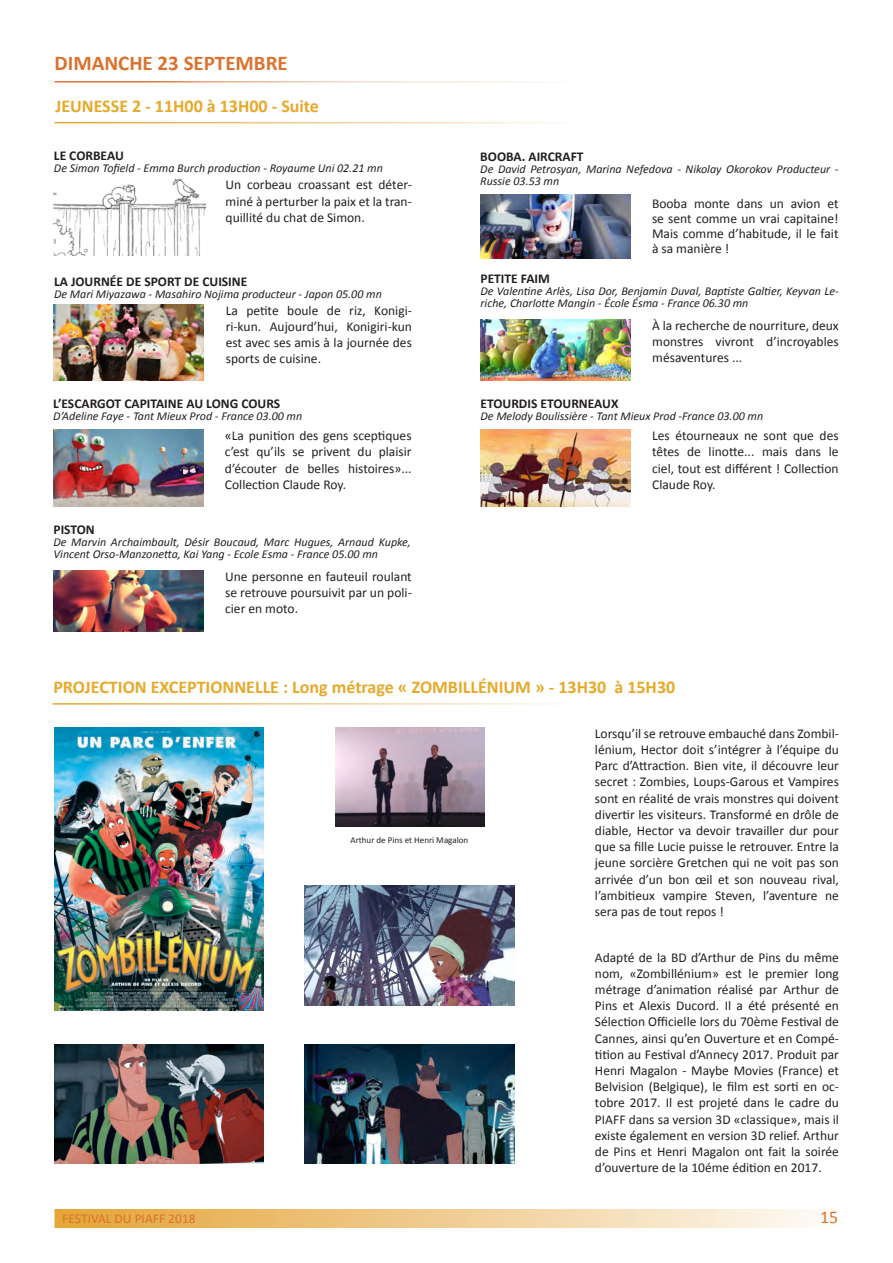
<style>
.page{position:relative;width:893px;height:1263px;background:#fff}
.page>*{position:absolute;margin:0;border:0;box-sizing:border-box;transform-origin:0 0}
.t1{font:700 21px "Calibri";color:#db722e}
.t2{font:700 18px "Calibri";color:#e6a92a}
.t3{font:18px "Calibri";color:#db722e}
.t4{font:13.5px/16.2px "Calibri";color:#231f20;text-align:justify}
.t5{font:700 13.5px "Calibri";color:#231f20}
.t6{font:13.5px "Calibri";color:#db722e}
.t7{font:italic 12px/12px "Calibri";color:#231f20}
.t8{font:9px "Calibri";color:#231f20}
</style>
<div class="page">
<div style="left:55px;top:1210px;width:785px;height:17px;background:linear-gradient(to right,#e3a335,#fefaf6)"></div>
<div style="left:55px;top:1209px;width:786px;height:19px;border:2px solid #fff"></div>
<img style="left:53px;top:571px;width:150px;height:61px">
<img style="left:53px;top:430px;width:150px;height:76px">
<img style="left:480px;top:195px;width:150px;height:64px">
<img style="left:480px;top:429px;width:150px;height:77px">
<img style="left:481px;top:320px;width:149px;height:61px">
<img style="left:54px;top:728px;width:210px;height:283px">
<img style="left:54px;top:1044px;width:210px;height:119px">
<img style="left:305px;top:1044px;width:209px;height:119px">
<img style="left:335px;top:727px;width:149px;height:100px">
<img style="left:305px;top:886px;width:209px;height:119px">
<img style="left:54px;top:179px;width:152px;height:76px">
<img style="left:54px;top:305px;width:150px;height:76px">
<p class="t1" style="left:55px;top:50px;width:235px">DIMANCHE 23 SEPTEMBRE</p>
<p class="t2" style="left:55px;top:95px;width:265px">JEUNESSE 2 - 11H00 à 13H00 - Suite</p>
<p class="t5" style="left:54px;top:147px;width:71px">LE CORBEAU</p>
<p class="t7" style="left:54px;top:161px;width:330px">De Simon Tofield - Emma Burch production - Royaume Uni 02.21 mn</p>
<p class="t4" style="left:226px;top:177px;width:188px">Un corbeau croassant est déter&shy;miné à perturber la paix et la tran&shy;quillité du chat de Simon.</p>
<p class="t5" style="left:54px;top:273px;width:195px">LA JOURNÉE DE SPORT DE CUISINE</p>
<p class="t7" style="left:54px;top:288px;width:329px">De Mari Miyazawa - Masahiro Nojima producteur - Japon 05.00 mn</p>
<p class="t4" style="left:226px;top:302px;width:188px">La petite boule de riz, Konigi&shy;ri-kun. Aujourd’hui, Konigiri-kun est avec ses amis à la journée des sports de cuisine.</p>
<p class="t5" style="left:53px;top:395px;width:228px">L’ESCARGOT CAPITAINE AU LONG COURS</p>
<p class="t7" style="left:53px;top:410px;width:250px">D’Adeline Faye - Tant Mieux Prod - France 03.00 mn</p>
<p class="t4" style="left:225px;top:428px;width:188px">«La punition des gens sceptiques c’est qu’ils se privent du plaisir d’écouter de belles histoires»...<br>Collection Claude Roy.</p>
<p class="t5" style="left:54px;top:521px;width:43px">PISTON</p>
<p class="t7" style="left:54px;top:536px;width:359px">De Marvin Archaimbault, Désir Boucaud, Marc Hugues, Arnaud Kupke,<br>Vincent Orso-Manzonetta, Kai Yang - Ecole Esma - France 05.00 mn</p>
<p class="t4" style="left:225px;top:568px;width:188px">Une personne en fauteuil roulant se retrouve poursuivit par un poli&shy;cier en moto.</p>
<p class="t5" style="left:480px;top:148px;width:105px">BOOBA. AIRCRAFT</p>
<p class="t7" style="left:480px;top:162px;width:360px">De David Petrosyan, Marina Nefedova - Nikolay Okorokov Producteur -<br>Russie 03.53 mn</p>
<p class="t4" style="left:652px;top:196px;width:188px;line-height:15px">Booba monte dans un avion et se sent comme un vrai capitaine!<br>Mais comme d’habitude, il le fait à sa manière !</p>
<p class="t5" style="left:480px;top:270px;width:71px">PETITE FAIM</p>
<p class="t7" style="left:480px;top:284px;width:360px">De Valentine Arlès, Lisa Dor, Benjamin Duval, Baptiste Galtier, Keyvan Le&shy;riche, Charlotte Mangin - École Ésma - France 06.30 mn</p>
<p class="t4" style="left:652px;top:317px;width:188px">À la recherche de nourriture, deux monstres vivront d’incroyables mésaventures ...</p>
<p class="t5" style="left:480px;top:395px;width:139px">ETOURDIS ETOURNEAUX</p>
<p class="t7" style="left:480px;top:409px;width:284px">De Melody Boulissière - Tant Mieux Prod -France 03.00 mn</p>
<p class="t4" style="left:652px;top:428px;width:188px">Les étourneaux ne sont que des têtes de linotte... mais dans le ciel, tout est différent ! Collection Claude Roy.</p>
<p class="t2" style="left:53px;top:675px;width:623px">PROJECTION EXCEPTIONNELLE : Long métrage « ZOMBILLÉNIUM » - 13H30 à 15H30</p>
<p class="t8" style="left:351px;top:835px;width:119px">Arthur de Pins et Henri Magalon</p>
<p class="t4" style="left:595px;top:725px;width:246px">Lorsqu’il se retrouve embauché dans Zombil&shy;lénium, Hector doit s’intégrer à l’équipe du Parc d’Attraction. Bien vite, il découvre leur secret : Zombies, Loups-Garous et Vampires sont en réalité de vrais monstres qui doivent divertir les visiteurs. Transformé en drôle de diable, Hector va devoir travailler dur pour que sa fille Lucie puisse le retrouver. Entre la jeune sorcière Gretchen qui ne voit pas son arrivée d’un bon œil et son nouveau rival, l’ambitieux vampire Steven, l’aventure ne sera pas de tout repos !</p>
<p class="t4" style="left:595px;top:949px;width:246px">Adapté de la BD d’Arthur de Pins du même nom, «Zombillénium» est le premier long métrage d’animation réalisé par Arthur de Pins et Alexis Ducord. Il a été présenté en Sélection Officielle lors du 70ème Festival de Cannes, ainsi qu’en Ouverture et en Compé&shy;tition au Festival d’Annecy 2017. Produit par Henri Magalon - Maybe Movies (France) et Belvision (Belgique), le film est sorti en oc&shy;tobre 2017. Il est projeté dans le cadre du PIAFF dans sa version 3D «classique», mais il existe également en version 3D relief. Arthur de Pins et Henri Magalon ont fait la soirée d’ouverture de la 10éme édition en 2017.</p>
<p class="t6" style="left:62px;top:1210px;width:135px">FESTIVAL DU PIAFF 2018</p>
<p class="t3" style="left:820px;top:1206px;width:20px">15</p>
</div>
